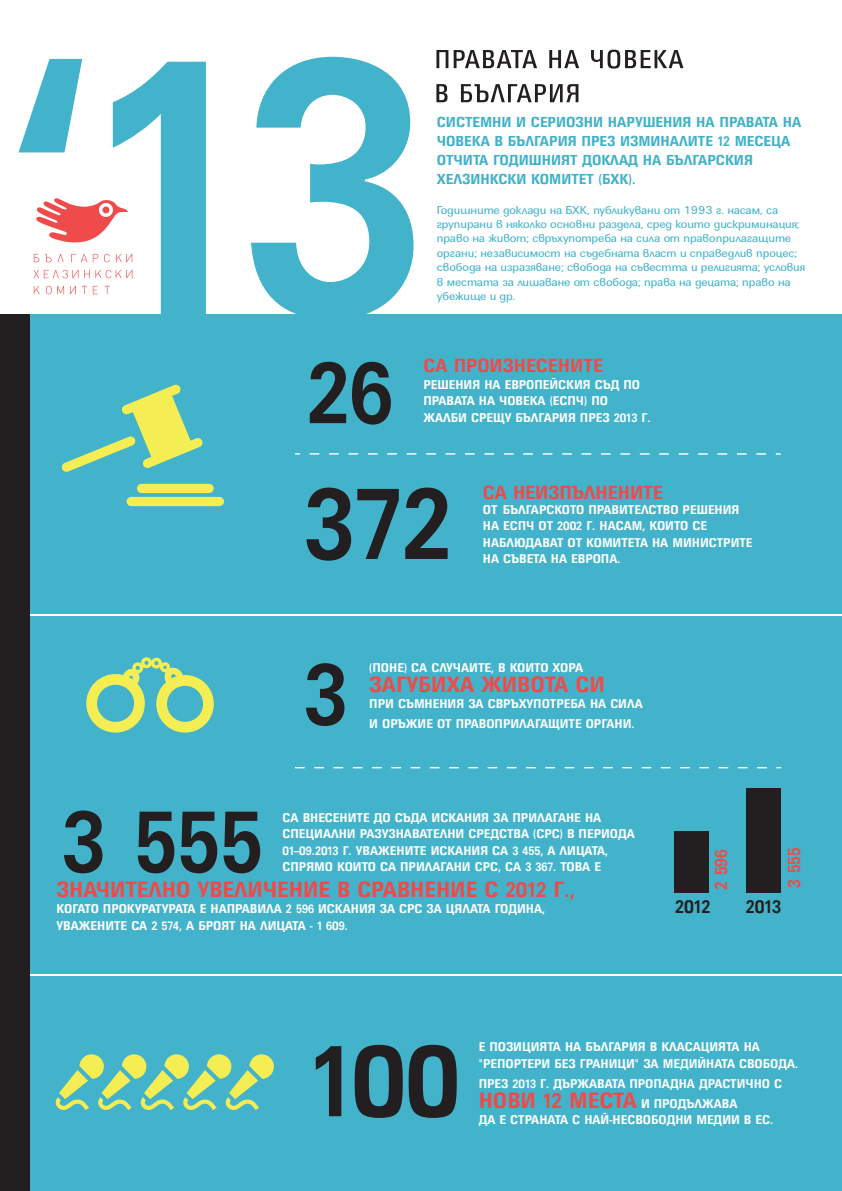
<style>
.page{position:relative;width:842px;height:1191px;background:#fff}
.page>*{position:absolute;margin:0;border:0;box-sizing:border-box;transform-origin:0 0}
.t1{font:700 condensed 113.9px "Universum Bg";color:#231f20}
.t2{font:700 condensed 97.9px "Universum Bg";color:#231f20}
.t3{font:700 condensed 24px "Universum Bg";color:#ef4a49}
.t4{font:700 condensed 24px "Universum Bg";color:#ef4b4a}
.t5{font:700 condensed 20.6px "Universum Bg";color:#ef4a49}
.t6{font:700 condensed 20.6px "Universum Bg";color:#231f20}
.t7{font:700 condensed 19.7px "Universum Bg";color:#ef4b4a}
.t8{font:700 condensed 15.7px/18.8px "Universum Bg";color:#3fb2ca}
.t9{font:700 condensed 13.7px/16.5px "Universum Bg";color:#fff}
.t10{font:12px/14.4px "Universum Bg";letter-spacing:-.01em;color:#3fb2ca}
.s1{font-size:13.7px;color:#fff}
</style>
<div class="page">
<div style="left:0;top:314px;width:842px;height:877px;background:#42b3ca"></div>
<svg style="left:86px;top:657px;width:128px;height:76px"></svg>
<svg style="left:251px;top:57px;width:163px;height:257px"></svg>
<svg style="left:19px;top:59px;width:187px;height:257px"></svg>
<svg style="left:436px;top:50px;width:12px;height:18px"></svg>
<svg style="left:454px;top:50px;width:83px;height:18px"></svg>
<svg style="left:549px;top:50px;width:30px;height:18px"></svg>
<svg style="left:591px;top:50px;width:92px;height:19px"></svg>
<svg style="left:436px;top:84px;width:11px;height:18px"></svg>
<svg style="left:461px;top:84px;width:117px;height:18px"></svg>
<svg style="left:295px;top:767px;width:486px;height:1px"></svg>
<svg style="left:310px;top:453px;width:471px;height:2px"></svg>
<div style="left:137px;top:484px;width:77px;height:9px;background:#f5ed54;border-radius:5px"></div>
<div style="left:127px;top:497px;width:97px;height:9px;background:#f5ed54;border-radius:5px"></div>
<svg style="left:61px;top:384px;width:142px;height:88px"></svg>
<div style="left:674px;top:831px;width:34px;height:61px;background:#231f20"></div>
<div style="left:746px;top:788px;width:34px;height:104px;background:#231f20"></div>
<svg style="left:55px;top:1054px;width:219px;height:56px"></svg>
<hr style="left:0;top:614px;width:842px;height:2px;background:#fff">
<hr style="left:0;top:974px;width:842px;height:1px;background:#fff">
<div style="left:0;top:314px;width:29px;height:877px;background:#231f20"></div>
<p class="t8" style="left:437px;top:114px;width:366px">СИСТЕМНИ И СЕРИОЗНИ НАРУШЕНИЯ НА ПРАВАТА НА ЧОВЕКА В БЪЛГАРИЯ ПРЕЗ ИЗМИНАЛИТЕ 12 МЕСЕЦА ОТЧИТА ГОДИШНИЯТ ДОКЛАД НА БЪЛГАРСКИЯ ХЕЛЗИНКСКИ КОМИТЕТ (БХК).</p>
<p class="t10" style="left:437px;top:202px;width:370px">Годишните доклади на БХК, публикувани от 1993 г. насам, са групирани в няколко основни раздела, сред които дискриминация; право на живот; свръхупотреба на сила от правоприлагащите органи; независимост на съдебната власт и справедлив процес; свобода на изразяване; свобода на съвестта и религията; условия в местата за лишаване от свобода; права на децата; право на убежище и др.</p>
<h2 class="t2" style="left:307px;top:355px;width:87px">26</h2>
<h3 class="t5" style="left:423px;top:358px;width:181px">СА ПРОИЗНЕСЕНИТЕ</h3>
<p class="t9" style="left:423px;top:377px;width:229px">РЕШЕНИЯ НА ЕВРОПЕЙСКИЯ СЪД ПО<br>ПРАВАТА НА ЧОВЕКА (ЕСПЧ) ПО<br>ЖАЛБИ СРЕЩУ БЪЛГАРИЯ ПРЕЗ 2013 Г.</p>
<h1 class="t1" style="left:304px;top:479px;width:149px">372</h1>
<h3 class="t5" style="left:483px;top:484px;width:182px">СА НЕИЗПЪЛНЕНИТЕ</h3>
<p class="t9" style="left:483px;top:502px;width:271px">ОТ БЪЛГАРСКОТО ПРАВИТЕЛСТВО РЕШЕНИЯ<br>НА ЕСПЧ ОТ 2002 Г. НАСАМ, КОИТО СЕ<br>НАБЛЮДАВАТ ОТ КОМИТЕТА НА МИНИСТРИТЕ<br>НА СЪВЕТА НА ЕВРОПА.</p>
<h2 class="t2" style="left:304px;top:656px;width:44px">3</h2>
<p class="t9" style="left:369px;top:660px;width:215px">(ПОНЕ) СА СЛУЧАИТЕ, В КОИТО ХОРА</p>
<h3 class="t4" style="left:369px;top:675px;width:237px">ЗАГУБИХА ЖИВОТА СИ</h3>
<p class="t9" style="left:369px;top:695px;width:275px;line-height:20px">ПРИ СЪМНЕНИЯ ЗА СВРЪХУПОТРЕБА НА СИЛА<br>И ОРЪЖИЕ ОТ ПРАВОПРИЛАГАЩИТЕ ОРГАНИ.</p>
<h2 class="t2" style="left:62px;top:803px;width:202px">3 555</h2>
<p class="t9" style="left:283px;top:810px;width:354px">СА ВНЕСЕНИТЕ ДО СЪДА ИСКАНИЯ ЗА ПРИЛАГАНЕ НА СПЕЦИАЛНИ РАЗУЗНАВАТЕЛНИ СРЕДСТВА (СРС) В ПЕРИОДА 01–09.2013 Г. УВАЖЕНИТЕ ИСКАНИЯ СА 3 455, А ЛИЦАТА, СПРЯМО КОИТО СА ПРИЛАГАНИ СРС, СА 3 367. ТОВА Е</p>
<h3 class="t3" style="left:57px;top:880px;width:520px">ЗНАЧИТЕЛНО УВЕЛИЧЕНИЕ В СРАВНЕНИЕ С 2012 Г.,</h3>
<p class="t9" style="left:57px;top:901px;width:490px">КОГАТО ПРОКУРАТУРАТА Е НАПРАВИЛА 2 596 ИСКАНИЯ ЗА СРС ЗА ЦЯЛАТА ГОДИНА,<br>УВАЖЕНИТЕ СА 2 574, А БРОЯТ НА ЛИЦАТА - 1 609.</p>
<h3 class="t7" style="left:713px;top:890px;width:42px;rotate:-90deg">2 596</h3>
<h3 class="t7" style="left:786px;top:888px;width:42px;rotate:-90deg">3 555</h3>
<h3 class="t6" style="left:675px;top:898px;width:37px">2012</h3>
<h3 class="t6" style="left:746px;top:898px;width:37px">2013</h3>
<h1 class="t1" style="left:310px;top:1036px;width:151px">100</h1>
<p class="t9" style="left:479px;top:1040px;width:321px">Е ПОЗИЦИЯТА НА БЪЛГАРИЯ В КЛАСАЦИЯТА НА "РЕПОРТЕРИ БЕЗ ГРАНИЦИ" ЗА МЕДИЙНАТА СВОБОДА.</p>
<p class="t9" style="left:479px;top:1076px;width:305px">ПРЕЗ 2013 Г. ДЪРЖАВАТА ПРОПАДНА ДРАСТИЧНО С</p>
<h3 class="t3" style="left:479px;top:1091px;width:260px">НОВИ 12 МЕСТА <span class="s1">И ПРОДЪЛЖАВА</span></h3>
<p class="t9" style="left:479px;top:1113px;width:296px">ДА Е СТРАНАТА С НАЙ-НЕСВОБОДНИ МЕДИИ В ЕС.</p>
</div>
